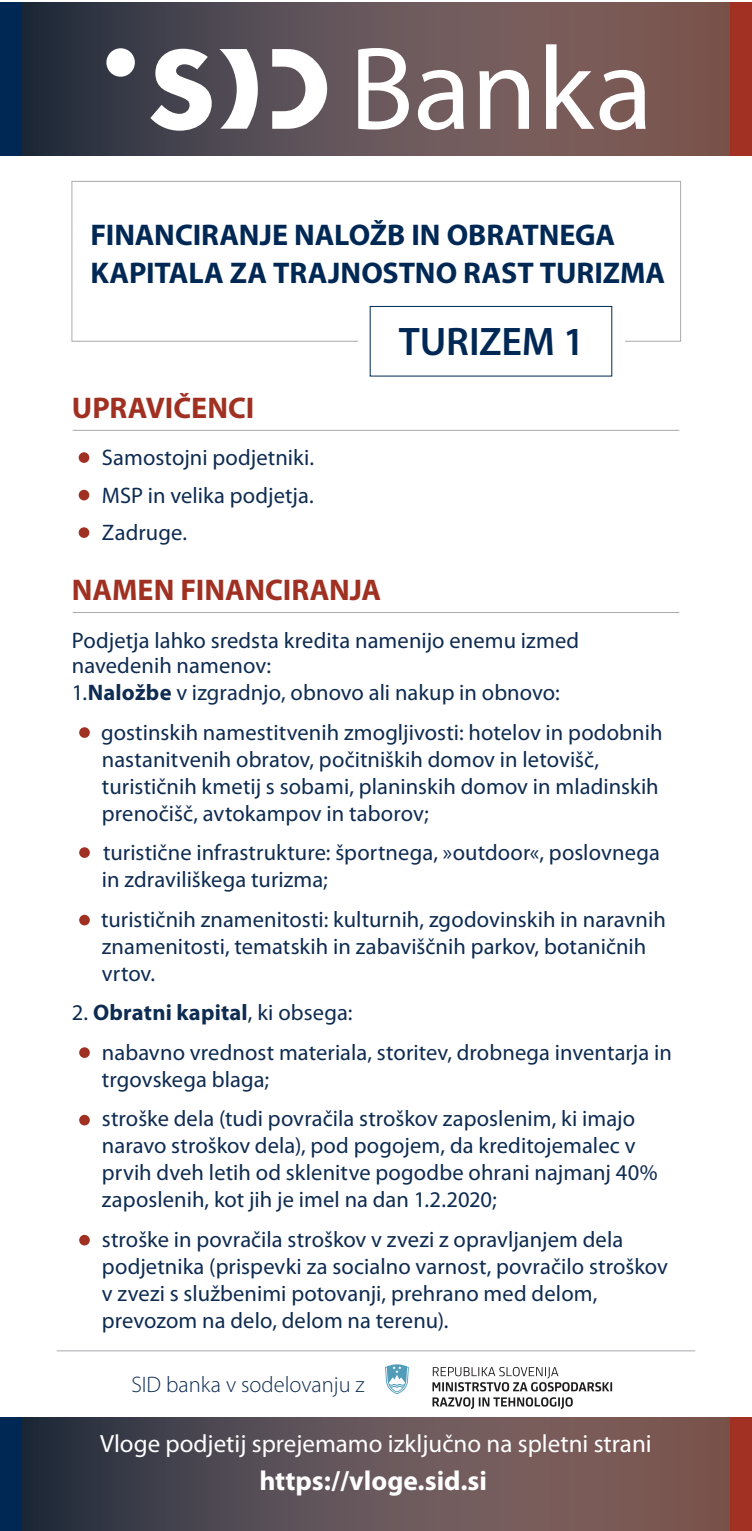
<style>
.page{position:relative;width:752px;height:1531px;background:#fff}
.page>*{position:absolute;margin:0;border:0;box-sizing:border-box;transform-origin:0 0}
.t1{font:600 40px "Myriad Pro";letter-spacing:-.005em;color:#002855}
.t2{font:700 30px/37.5px "Myriad Pro";letter-spacing:-.005em;color:#002855}
.t3{font:700 30px "Myriad Pro";color:#a03122}
.t4{font:700 27.5px "Myriad Pro";color:#fff}
.t5{font:25px "Myriad Pro";color:#fff}
.t6{font:22.5px/27px "Myriad Pro";color:#0e2b51}
.t7{font:300 22.5px "Myriad Pro";color:#0e2b51}
.s1{font-weight:700}
</style>
<div class="page">
<hr style="left:73px;top:430px;width:606px;height:1px;background:#a8a9ad">
<hr style="left:73px;top:612px;width:606px;height:1px;background:#a8a9ad">
<svg style="left:21px;top:2px;width:709px;height:153px;background:#5b4c50"></svg>
<div style="left:730px;top:2px;width:21px;height:153px;background:#a33123"></div>
<div style="left:0;top:2px;width:21px;height:153px;background:#002855"></div>
<svg style="left:21px;top:1418px;width:709px;height:113px;background:#5e4e52"></svg>
<div style="left:0;top:1418px;width:21px;height:113px;background:#002855"></div>
<div style="left:730px;top:1418px;width:21px;height:113px;background:#a33123"></div>
<div style="left:106px;top:48px;width:29px;height:29px;background:#fff;border-radius:50%"></div>
<svg style="left:150px;top:49px;width:61px;height:82px"></svg>
<svg style="left:219px;top:49px;width:39px;height:80px"></svg>
<svg style="left:272px;top:49px;width:55px;height:80px"></svg>
<svg style="left:358px;top:48px;width:50px;height:82px"></svg>
<svg style="left:417px;top:70px;width:46px;height:60px"></svg>
<svg style="left:479px;top:70px;width:49px;height:59px"></svg>
<svg style="left:545px;top:44px;width:100px;height:86px"></svg>
<div style="left:79px;top:452px;width:10px;height:11px;background:#a03122;border-radius:50%"></div>
<div style="left:79px;top:727px;width:11px;height:11px;background:#a03122;border-radius:50%"></div>
<div style="left:79px;top:847px;width:11px;height:11px;background:#a03122;border-radius:50%"></div>
<div style="left:79px;top:915px;width:11px;height:10px;background:#a03122;border-radius:50%"></div>
<div style="left:79px;top:1047px;width:11px;height:11px;background:#a03122;border-radius:50%"></div>
<div style="left:79px;top:1115px;width:11px;height:10px;background:#a03122;border-radius:50%"></div>
<div style="left:79px;top:1235px;width:11px;height:10px;background:#a03122;border-radius:50%"></div>
<div style="left:79px;top:490px;width:10px;height:10px;background:#a03122;border-radius:50%"></div>
<div style="left:79px;top:527px;width:10px;height:11px;background:#a03122;border-radius:50%"></div>
<div style="left:71px;top:181px;width:609px;height:161px;border:1px solid #a8a9ad"></div>
<div style="left:358px;top:299px;width:266px;height:84px;background:#fff"></div>
<div style="left:369px;top:306px;width:243px;height:70px;border:1px solid #002855"></div>
<hr style="left:57px;top:1350px;width:637px;height:1px;background:#a8a9ad">
<svg style="left:385px;top:1364px;width:23px;height:30px"></svg>
<svg style="left:432px;top:1367px;width:179px;height:24px"></svg>
<svg style="left:432px;top:1397px;width:140px;height:12px"></svg>
<h2 class="t2" style="left:90px;top:215px;width:576px">FINANCIRANJE NALOŽB IN OBRATNEGA<br>KAPITALA ZA TRAJNOSTNO RAST TURIZMA</h2>
<h1 class="t1" style="left:399px;top:316px;width:187px">TURIZEM 1</h1>
<h2 class="t3" style="left:72px;top:388px;width:184px">UPRAVIČENCI</h2>
<p class="t6" style="left:102px;top:439px;width:214px;line-height:37.5px;text-align:justify">Samostojni podjetniki.<br>MSP in velika podjetja.<br>Zadruge.</p>
<h2 class="t3" style="left:72px;top:570px;width:310px">NAMEN FINANCIRANJA</h2>
<p class="t6" style="left:72px;top:627px;width:508px;line-height:25px">Podjetja lahko sredsta kredita namenijo enemu izmed navedenih namenov:</p>
<p class="t6" style="left:101px;top:672px;width:562px;line-height:39.5px;text-indent:-29px">1.<span class="s1">Naložbe</span> v izgradnjo, obnovo ali nakup in obnovo:<br>gostinskih namestitvenih zmogljivosti: hotelov in podobnih</p>
<p class="t6" style="left:102px;top:745px;width:558px">nastanitvenih obratov, počitniških domov in letovišč, turističnih kmetij s sobami, planinskih domov in mladinskih prenočišč, avtokampov in taborov;</p>
<p class="t6" style="left:102px;top:839px;width:559px">turistične infrastrukture: športnega, »outdoor«, poslovnega in zdraviliškega turizma;</p>
<p class="t6" style="left:101px;top:905px;width:566px">turističnih znamenitosti: kulturnih, zgodovinskih in naravnih znamenitosti, tematskih in zabaviščnih parkov, botaničnih vrtov.</p>
<p class="t6" style="left:102px;top:992px;width:571px;line-height:39.5px;text-indent:-30px">2. <span class="s1">Obratni kapital</span>, ki obsega:<br>nabavno vrednost materiala, storitev, drobnega inventarja in</p>
<p class="t6" style="left:102px;top:1059px;width:534px;line-height:39.5px">trgovskega blaga;<br>stroške dela (tudi povračila stroškov zaposlenim, ki imajo</p>
<p class="t6" style="left:102px;top:1132px;width:557px">naravo stroškov dela), pod pogojem, da kreditojemalec v prvih dveh letih od sklenitve pogodbe ohrani najmanj 40% zaposlenih, kot jih je imel na dan 1.2.2020;</p>
<p class="t6" style="left:102px;top:1225px;width:567px">stroške in povračila stroškov v zvezi z opravljanjem dela podjetnika (prispevki za socialno varnost, povračilo stroškov v zvezi s službenimi potovanji, prehrano med delom, prevozom na delo, delom na terenu).</p>
<p class="t7" style="left:131px;top:1371px;width:235px">SID banka v sodelovanju z</p>
<p class="t5" style="left:100px;top:1428px;width:552px">Vloge podjetij sprejemamo izključno na spletni strani</p>
<p class="t4" style="left:259px;top:1462px;width:229px">https://vloge.sid.si</p>
</div>
